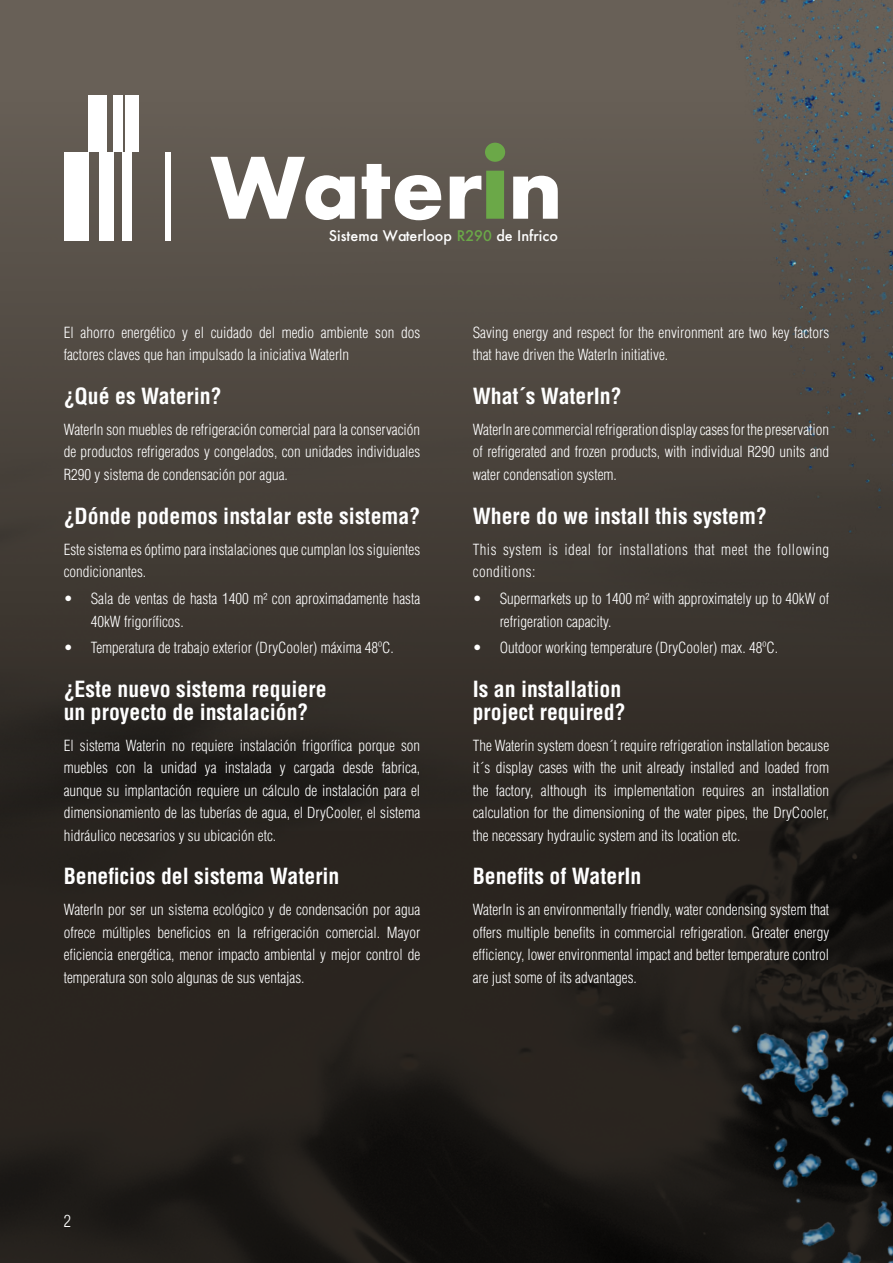
<style>
.page{position:relative;width:893px;height:1263px;background:#fff}
.page>*{position:absolute;margin:0;border:0;box-sizing:border-box;transform-origin:0 0}
.t1{font:700 condensed 21.75px/22.5px "Helvetica LT Std";color:#fff}
.t2{font:300 condensed 16.5px "Helvetica LT Std";color:#fff}
.t3{font:300 condensed 15px/22.5px "Helvetica LT Std";color:#fff;text-align:justify}
.t4{font:300 condensed 15px/22.5px "Helvetica LT Std";letter-spacing:.03em;color:#fff}
.t5{font:500 14.25px "Futura";color:#fff}
.s1{color:#6ba848}
</style>
<div class="page">
<img style="left:0;top:0;width:658px;height:1263px">
<img style="left:658px;top:0;width:235px;height:357px">
<svg style="left:513px;top:176px;width:45px;height:43px"></svg>
<svg style="left:210px;top:157px;width:145px;height:63px"></svg>
<svg style="left:362px;top:164px;width:79px;height:56px"></svg>
<svg style="left:450px;top:143px;width:55px;height:76px"></svg>
<div style="left:125px;top:96px;width:14px;height:56px;background:#fff"></div>
<div style="left:88px;top:96px;width:18px;height:56px;background:#fff"></div>
<div style="left:114px;top:96px;width:9px;height:56px;background:#fff"></div>
<div style="left:64px;top:152px;width:24px;height:88px;background:#fff"></div>
<div style="left:99px;top:152px;width:15px;height:88px;background:#fff"></div>
<div style="left:123px;top:152px;width:9px;height:88px;background:#fff"></div>
<div style="left:165px;top:152px;width:5px;height:88px;background:#fff"></div>
<img style="left:318px;top:357px;width:575px;height:906px">
<p class="t5" style="left:329px;top:226px;width:231px">Sistema Waterloop <span class="s1">R290</span> de Infrico</p>
<p class="t3" style="left:64px;top:321px;width:358px">El ahorro energético y el cuidado del medio ambiente son dos factores claves que han impulsado la iniciativa WaterIn</p>
<h1 class="t1" style="left:64px;top:385px;width:159px">¿Qué es Waterin?</h1>
<p class="t3" style="left:64px;top:418px;width:358px">WaterIn son muebles de refrigeración comercial para la conservación de productos refrigerados y congelados, con unidades individuales R290 y sistema de condensación por agua.</p>
<h1 class="t1" style="left:64px;top:504px;width:358px">¿Dónde podemos instalar este sistema?</h1>
<p class="t3" style="left:64px;top:538px;width:358px">Este sistema es óptimo para instalaciones que cumplan los siguientes condicionantes.</p>
<p class="t3" style="left:91px;top:587px;width:331px;text-indent:-27px">• Sala de ventas de hasta 1400 m² con aproximadamente hasta<br>40kW frigoríficos.</p>
<p class="t3" style="left:64px;top:636px;width:332px">• Temperatura de trabajo exterior (DryCooler) máxima 48ºC.</p>
<h1 class="t1" style="left:64px;top:678px;width:264px">¿Este nuevo sistema requiere un proyecto de instalación?</h1>
<p class="t3" style="left:64px;top:734px;width:358px">El sistema Waterin no requiere instalación frigorífica porque son muebles con la unidad ya instalada y cargada desde fabrica, aunque su implantación requiere un cálculo de instalación para el dimensionamiento de las tuberías de agua, el DryCooler, el sistema hidráulico necesarios y su ubicación etc.</p>
<h1 class="t1" style="left:64px;top:865px;width:277px">Beneficios del sistema Waterin</h1>
<p class="t3" style="left:64px;top:898px;width:358px">WaterIn por ser un sistema ecológico y de condensación por agua ofrece múltiples beneficios en la refrigeración comercial. Mayor eficiencia energética, menor impacto ambiental y mejor control de temperatura son solo algunas de sus ventajas.</p>
<p class="t3" style="left:473px;top:321px;width:358px">Saving energy and respect for the environment are two key factors that have driven the WaterIn initiative.</p>
<h1 class="t1" style="left:473px;top:385px;width:150px">What´s WaterIn?</h1>
<p class="t3" style="left:473px;top:418px;width:358px">WaterIn are commercial refrigeration display cases for the preservation of refrigerated and frozen products, with individual R290 units and water condensation system.</p>
<h1 class="t1" style="left:473px;top:504px;width:296px">Where do we install this system?</h1>
<p class="t4" style="left:473px;top:538px;width:358px">This system is ideal for installations that meet the following conditions:</p>
<p class="t3" style="left:500px;top:587px;width:331px;text-indent:-27px">• Supermarkets up to 1400 m² with approximately up to 40kW of refrigeration capacity.</p>
<p class="t3" style="left:473px;top:636px;width:307px">• Outdoor working temperature (DryCooler) max. 48ºC.</p>
<h1 class="t1" style="left:473px;top:678px;width:154px">Is an installation project required?</h1>
<p class="t3" style="left:473px;top:734px;width:358px">The Waterin system doesn´t require refrigeration installation because it´s display cases with the unit already installed and loaded from the factory, although its implementation requires an installation calculation for the dimensioning of the water pipes, the DryCooler, the necessary hydraulic system and its location etc.</p>
<h1 class="t1" style="left:473px;top:865px;width:170px">Benefits of WaterIn</h1>
<p class="t3" style="left:473px;top:898px;width:358px">WaterIn is an environmentally friendly, water condensing system that offers multiple benefits in commercial refrigeration. Greater energy efficiency, lower environmental impact and better temperature control are just some of its advantages.</p>
<p class="t2" style="left:64px;top:1211px;width:9px">2</p>
</div>
